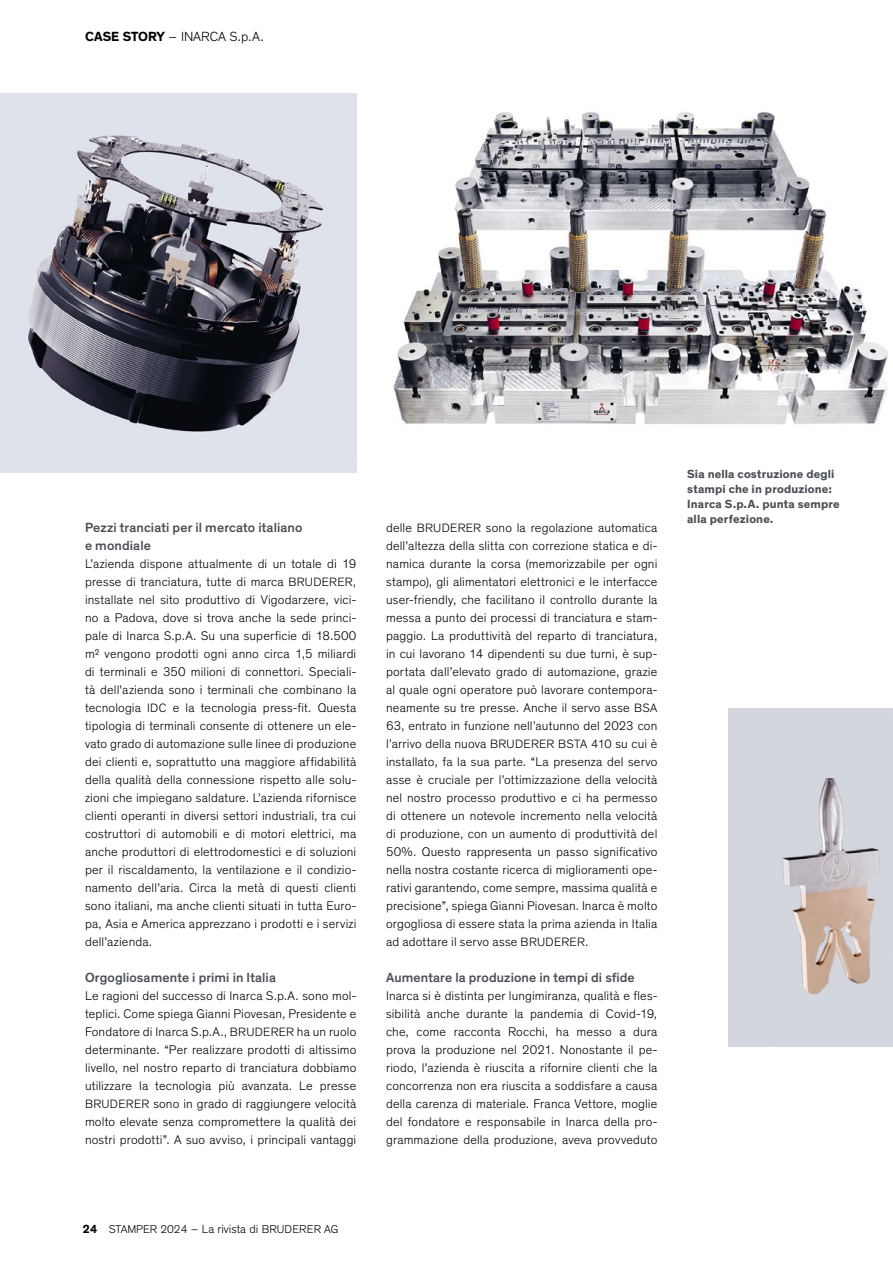
<style>
.page{position:relative;width:893px;height:1263px;background:#fff}
.page>*{position:absolute;margin:0;border:0;box-sizing:border-box;transform-origin:0 0}
.t1{font:500 13.5px/18px "Theinhardt";letter-spacing:.01em;color:#494e54}
.t2{font:300 13.5px "Theinhardt";color:#000}
.t3{font:300 12.75px/18px "Theinhardt";letter-spacing:.01em;color:#000;text-align:justify}
.t4{font:700 12px/15px "Theinhardt";letter-spacing:.015em;color:#494e54}
.t5{font:300 11.55px "Theinhardt";color:#000}
.s1{font-weight:700}
.s2{font-size:12.3px}
.s3{font-weight:700;font-size:12px}
.s4{font-size:12px}
</style>
<div class="page">
<img style="left:729px;top:708px;width:164px;height:338px">
<img style="left:0;top:94px;width:356px;height:378px">
<img style="left:393px;top:112px;width:495px;height:313px">
<p class="t2" style="left:85px;top:28px;width:180px"><span class="s1">CASE STORY</span> – INARCA S.p.A.</p>
<p class="t1" style="left:85px;top:518px;width:219px">Pezzi tranciati per il mercato italiano e mondiale</p>
<p class="t3" style="left:85px;top:555px;width:273px">L’azienda dispone attualmente di un totale di 19 presse di tranciatura, tutte di marca <span class="s2">BRUDERER</span>, installate nel sito produttivo di Vigodarzere, vici&shy;no a Padova, dove si trova anche la sede princi&shy;pale di Inarca S.p.A. Su una superficie di 18.500 m² vengono prodotti ogni anno circa 1,5 miliardi di terminali e 350 milioni di connettori. Speciali&shy;tà dell'azienda sono i terminali che combinano la tecnologia <span class="s2">IDC</span> e la tecnologia press-fit. Questa tipologia di terminali consente di ottenere un ele&shy;vato grado di automazione sulle linee di produzione dei clienti e, soprattutto una maggiore affidabilità della qualità della connessione rispetto alle solu&shy;zioni che impiegano saldature. L’azienda rifornisce clienti operanti in diversi settori industriali, tra cui costruttori di automobili e di motori elettrici, ma anche produttori di elettrodomestici e di soluzioni per il riscaldamento, la ventilazione e il condizio&shy;namento dell’aria. Circa la metà di questi clienti sono italiani, ma anche clienti situati in tutta Euro&shy;pa, Asia e America apprezzano i prodotti e i servizi dell’azienda.</p>
<p class="t1" style="left:85px;top:968px;width:192px">Orgogliosamente i primi in Italia</p>
<p class="t3" style="left:85px;top:987px;width:273px">Le ragioni del successo di Inarca S.p.A. sono mol&shy;teplici. Come spiega Gianni Piovesan, Presidente e Fondatore di Inarca S.p.A., <span class="s2">BRUDERER</span> ha un ruolo determinante. “Per realizzare prodotti di altissimo livello, nel nostro reparto di tranciatura dobbiamo utilizzare la tecnologia più avanzata. Le presse <span class="s2">BRUDERER</span> sono in grado di raggiungere velocità molto elevate senza compromettere la qualità dei nostri prodotti”. A suo avviso, i principali vantaggi</p>
<p class="t3" style="left:386px;top:519px;width:273px">delle <span class="s2">BRUDERER</span> sono la regolazione automatica dell’altezza della slitta con correzione statica e di&shy;namica durante la corsa (memorizzabile per ogni stampo), gli alimentatori elettronici e le interfacce user-friendly, che facilitano il controllo durante la messa a punto dei processi di tranciatura e stam&shy;paggio. La produttività del reparto di tranciatura, in cui lavorano 14 dipendenti su due turni, è sup&shy;portata dall’elevato grado di automazione, grazie al quale ogni operatore può lavorare contempora&shy;neamente su tre presse. Anche il servo asse <span class="s2">BSA </span>63, entrato in funzione nell’autunno del 2023 con l’arrivo della nuova <span class="s2">BRUDERER BSTA 410</span> su cui è installato, fa la sua parte. “La presenza del servo asse è cruciale per l’ottimizzazione della velocità nel nostro processo produttivo e ci ha permesso di ottenere un notevole incremento nella velocità di produzione, con un aumento di produttività del 50%. Questo rappresenta un passo significativo nella nostra costante ricerca di miglioramenti ope&shy;rativi garantendo, come sempre, massima qualità e precisione”, spiega Gianni Piovesan. Inarca è molto orgogliosa di essere stata la prima azienda in Italia ad adottare il servo asse <span class="s2">BRUDERER</span>.</p>
<p class="t1" style="left:386px;top:968px;width:250px">Aumentare la produzione in tempi di sfide</p>
<p class="t3" style="left:386px;top:987px;width:273px">Inarca si è distinta per lungimiranza, qualità e fles&shy;sibilità anche durante la pandemia di Covid-19, che, come racconta Rocchi, ha messo a dura prova la produzione nel 2021. Nonostante il pe&shy;riodo, l’azienda è riuscita a rifornire clienti che la concorrenza non era riuscita a soddisfare a causa della carenza di materiale. Franca Vettore, moglie del fondatore e responsabile in Inarca della pro&shy;grammazione della produzione, aveva provveduto</p>
<p class="t4" style="left:687px;top:467px;width:154px">Sia nella costruzione degli stampi che in produzione:<br>Inarca S.p.A. punta sempre alla perfezione.</p>
<p class="t5" style="left:83px;top:1222px;width:257px"><span class="s3">24</span> STAMPER 2024 <span class="s4">– La rivista di</span> BRUDERER AG</p>
</div>
